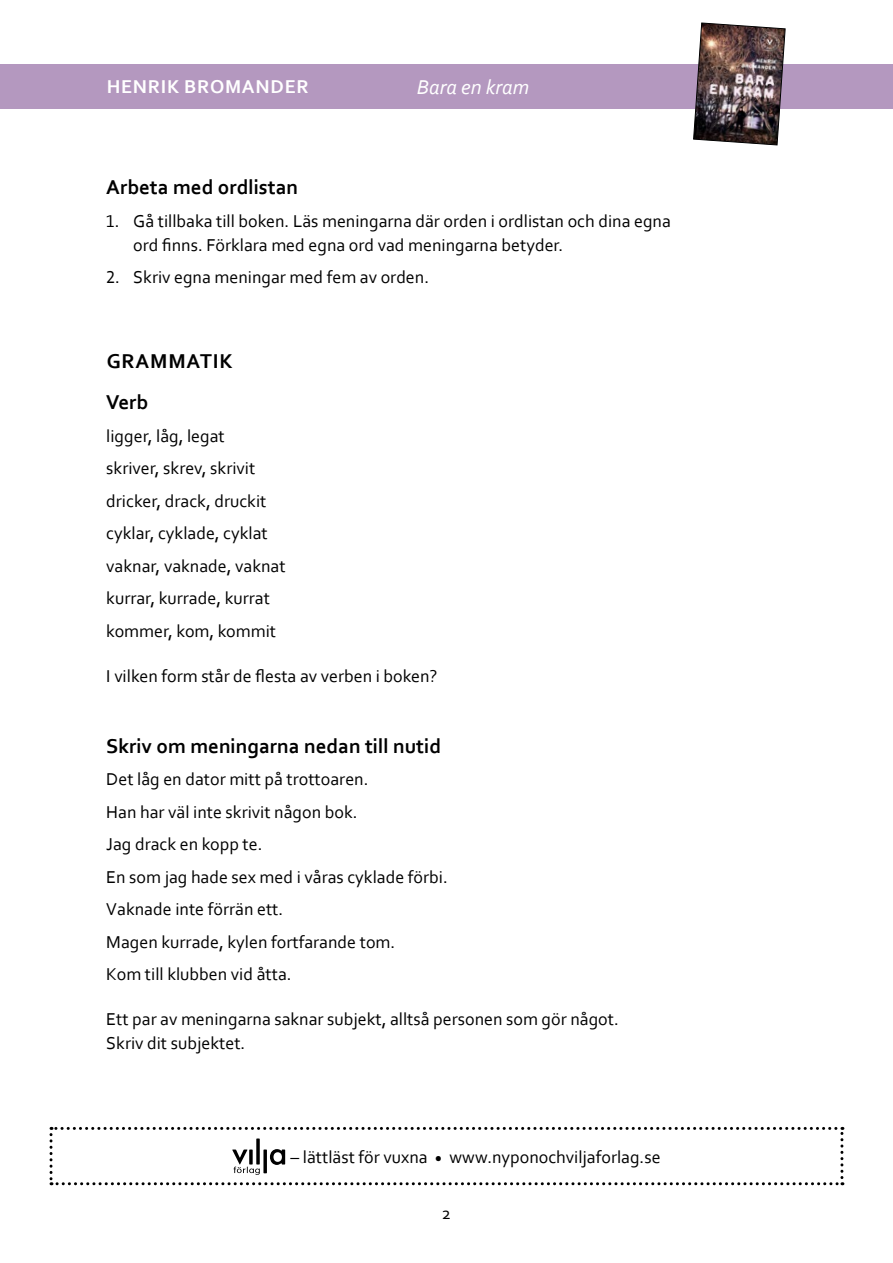
<style>
.page{position:relative;width:893px;height:1263px;background:#fff}
.page>*{position:absolute;margin:0;border:0;box-sizing:border-box;transform-origin:0 0}
.t1{font:700 21px "Corbel";color:#000}
.t2{font:700 21px/41px "Corbel";letter-spacing:.04em;color:#000}
.t3{font:italic 21px "Corbel";color:#fff}
.t4{font:700 19.5px "Corbel";letter-spacing:.04em;color:#fff}
.t5{font:18px/32.5px "Corbel";color:#000}
</style>
<div class="page">
<div style="left:0;top:64px;width:893px;height:44px;background:#b498bf"></div>
<img style="left:693px;top:23px;width:92px;height:122px">
<svg style="left:50px;top:1127px;width:793px;height:58px"></svg>
<p class="t4" style="left:107px;top:75px;width:204px">HENRIK BROMANDER</p>
<p class="t3" style="left:417px;top:74px;width:114px">Bara en kram</p>
<p class="t1" style="left:106px;top:174px;width:193px">Arbeta med ordlistan</p>
<p class="t5" style="left:133px;top:208px;width:539px;line-height:24px;text-indent:-27px">1. Gå tillbaka till boken. Läs meningarna där orden i ordlistan och dina egna ord finns. Förklara med egna ord vad meningarna betyder.</p>
<p class="t5" style="left:106px;top:261px;width:324px">2. Skriv egna meningar med fem av orden.</p>
<p class="t2" style="left:106px;top:340px;width:128px">GRAMMATIK<br>Verb</p>
<p class="t5" style="left:106px;top:419px;width:181px">ligger, låg, legat<br>skriver, skrev, skrivit dricker, drack, druckit cyklar, cyklade, cyklat vaknar, vaknade, vaknat kurrar, kurrade, kurrat kommer, kom, kommit</p>
<p class="t5" style="left:106px;top:659px;width:333px">I vilken form står de flesta av verben i boken?</p>
<p class="t1" style="left:106px;top:733px;width:336px">Skriv om meningarna nedan till nutid</p>
<p class="t5" style="left:106px;top:762px;width:343px">Det låg en dator mitt på trottoaren.<br>Han har väl inte skrivit någon bok.<br>Jag drack en kopp te.<br>En som jag hade sex med i våras cyklade förbi.<br>Vaknade inte förrän ett.<br>Magen kurrade, kylen fortfarande tom.<br>Kom till klubben vid åtta.</p>
<p class="t5" style="left:106px;top:1007px;width:514px;line-height:24px">Ett par av meningarna saknar subjekt, alltså personen som gör något.<br>Skriv dit subjektet.</p>
<p class="t5" style="left:291px;top:1140px;width:372px">– lättläst för vuxna <sub>•</sub> www.nyponochviljaforlag.se</p>
<p class="t5" style="left:442px;top:1196px;width:11px">2</p>
</div>
